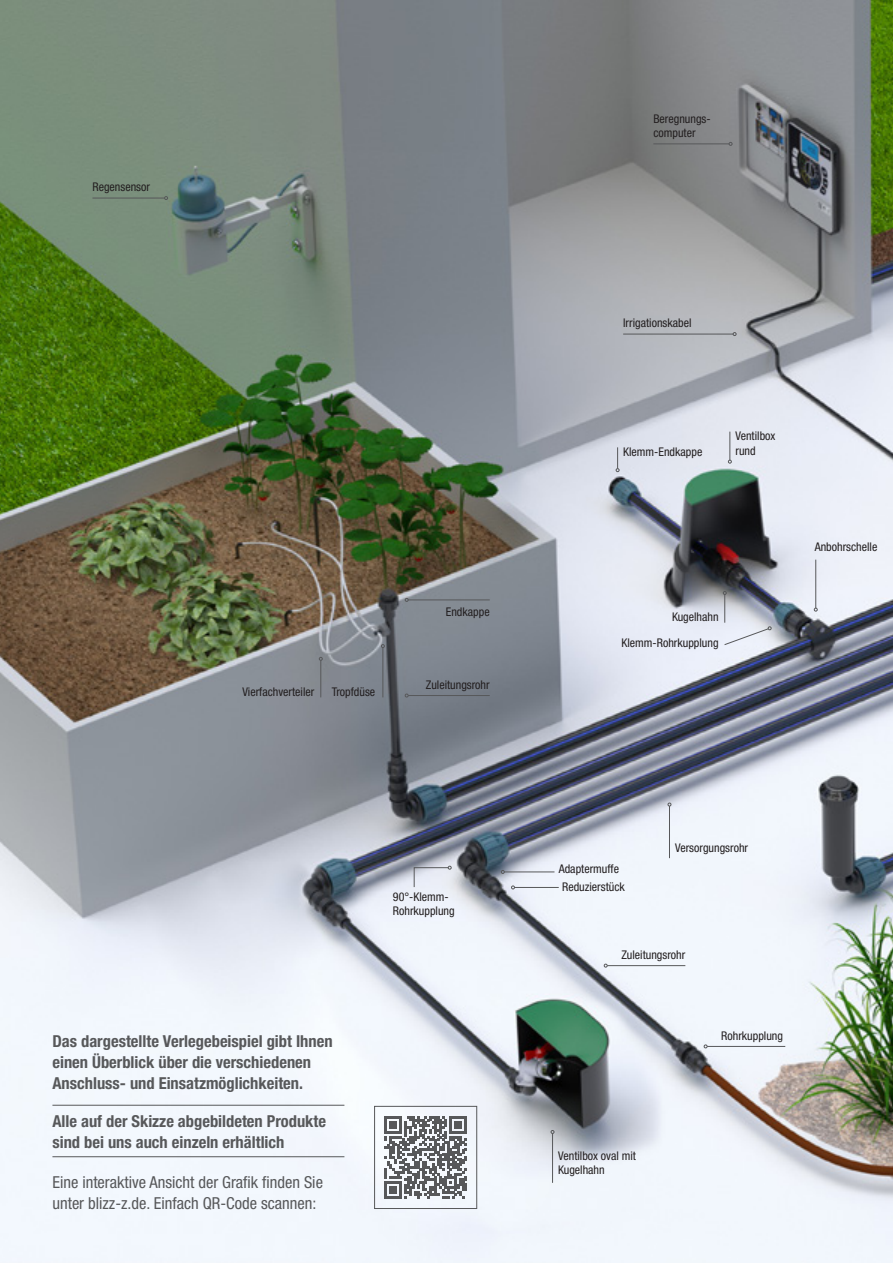
<style>
.page{position:relative;width:893px;height:1263px;background:#fff}
.page>*{position:absolute;margin:0;border:0;box-sizing:border-box;transform-origin:0 0}
.Produkte_-_Text{font:700 condensed 16.5px/21px "Helvetica Neue LT Pro";color:#57585a}
.Produkte_-_Text-2{font:condensed 16.5px/21px "Helvetica Neue LT Pro";color:#57585a}
.Tabelle____Text_1{font:condensed 12px/14.4px "Helvetica Neue LT Pro";color:#231f20}
</style>
<div class="page">
<img style="left:0;top:0;width:893px;height:1263px">
<hr style="left:52px;top:1105px;width:292px;height:1px;background:#57585a">
<hr style="left:52px;top:1156px;width:292px;height:1px;background:#57585a">
<hr style="left:815px;top:560px;width:1px;height:48px;background:#57585a">
<svg style="left:814px;top:608px;width:4px;height:3px"></svg>
<hr style="left:382px;top:648px;width:1px;height:49px;background:#57585a">
<svg style="left:381px;top:644px;width:4px;height:4px"></svg>
<hr style="left:320px;top:660px;width:1px;height:37px;background:#57585a">
<svg style="left:319px;top:657px;width:4px;height:4px"></svg>
<svg style="left:728px;top:432px;width:4px;height:31px"></svg>
<svg style="left:616px;top:447px;width:3px;height:25px"></svg>
<hr style="left:669px;top:806px;width:1px;height:52px;background:#57585a">
<hr style="left:552px;top:1133px;width:1px;height:50px;background:#57585a">
<hr style="left:92px;top:198px;width:73px;height:1px;background:#57585a">
<svg style="left:164px;top:196px;width:4px;height:4px"></svg>
<hr style="left:653px;top:143px;width:76px;height:1px;background:#57585a">
<svg style="left:729px;top:142px;width:3px;height:4px"></svg>
<hr style="left:607px;top:965px;width:78px;height:1px;background:#57585a">
<svg style="left:604px;top:964px;width:4px;height:3px"></svg>
<hr style="left:408px;top:695px;width:82px;height:1px;background:#57585a">
<hr style="left:408px;top:599px;width:82px;height:1px;background:#57585a">
<svg style="left:405px;top:598px;width:4px;height:4px"></svg>
<hr style="left:707px;top:1046px;width:78px;height:1px;background:#57585a">
<svg style="left:704px;top:1044px;width:3px;height:4px"></svg>
<hr style="left:514px;top:887px;width:45px;height:1px;background:#57585a">
<svg style="left:511px;top:885px;width:4px;height:4px"></svg>
<svg style="left:723px;top:591px;width:49px;height:55px;background:#bcc0ca"></svg>
<hr style="left:504px;top:871px;width:50px;height:1px;background:#57585a">
<svg style="left:501px;top:870px;width:4px;height:4px"></svg>
<svg style="left:413px;top:866px;width:39px;height:22px"></svg>
<svg style="left:385px;top:1116px;width:82px;height:82px"></svg>
<div style="left:374px;top:1106px;width:103px;height:103px;border:1px solid #57585a"></div>
<hr style="left:623px;top:334px;width:110px;height:1px;background:#57585a">
<svg style="left:733px;top:332px;width:3px;height:4px"></svg>
<p class="Tabelle____Text_1" style="left:92px;top:180px;width:59px">Regensensor</p>
<p class="Tabelle____Text_1" style="left:242px;top:684px;width:73px">Vierfachverteiler</p>
<p class="Tabelle____Text_1" style="left:332px;top:684px;width:45px">Tropfdüse</p>
<p class="Tabelle____Text_1" style="left:446px;top:604px;width:45px">Endkappe</p>
<p class="Tabelle____Text_1" style="left:426px;top:677px;width:65px">Zuleitungsrohr</p>
<p class="Produkte_-_Text" style="left:52px;top:1030px;width:282px">Das dargestellte Verlegebeispiel gibt Ihnen einen Überblick über die verschiedenen<br>Anschluss- und Einsatzmöglichkeiten.</p>
<p class="Produkte_-_Text" style="left:52px;top:1110px;width:275px">Alle auf der Skizze abgebildeten Produkte sind bei uns auch einzeln erhältlich</p>
<p class="Produkte_-_Text-2" style="left:52px;top:1171px;width:272px">Eine interaktive Ansicht der Grafik finden Sie unter blizz-z.de. Einfach QR-Code scannen:</p>
<p class="Tabelle____Text_1" style="left:393px;top:889px;width:63px">90°-Klemm-<br>Rohrkupplung</p>
<p class="Tabelle____Text_1" style="left:653px;top:111px;width:59px">Beregnungs&shy;computer</p>
<p class="Tabelle____Text_1" style="left:623px;top:316px;width:70px">Irrigationskabel</p>
<p class="Tabelle____Text_1" style="left:735px;top:429px;width:41px">Ventilbox</p>
<p class="Tabelle____Text_1" style="left:623px;top:444px;width:81px">Klemm-Endkappe</p>
<p class="Tabelle____Text_1" style="left:735px;top:443px;width:22px">rund</p>
<p class="Tabelle____Text_1" style="left:672px;top:609px;width:48px">Kugelhahn</p>
<p class="Tabelle____Text_1" style="left:621px;top:636px;width:99px">Klemm-Rohrkupplung</p>
<p class="Tabelle____Text_1" style="left:815px;top:539px;width:64px">Anbohrschelle</p>
<p class="Tabelle____Text_1" style="left:559px;top:861px;width:62px">Adaptermuffe</p>
<p class="Tabelle____Text_1" style="left:562px;top:880px;width:64px">Reduzierstück</p>
<p class="Tabelle____Text_1" style="left:675px;top:840px;width:75px">Versorgungsrohr</p>
<p class="Tabelle____Text_1" style="left:621px;top:947px;width:65px">Zuleitungsrohr</p>
<p class="Tabelle____Text_1" style="left:721px;top:1028px;width:63px">Rohrkupplung</p>
<p class="Tabelle____Text_1" style="left:558px;top:1148px;width:79px">Ventilbox oval mit<br>Kugelhahn</p>
</div>
